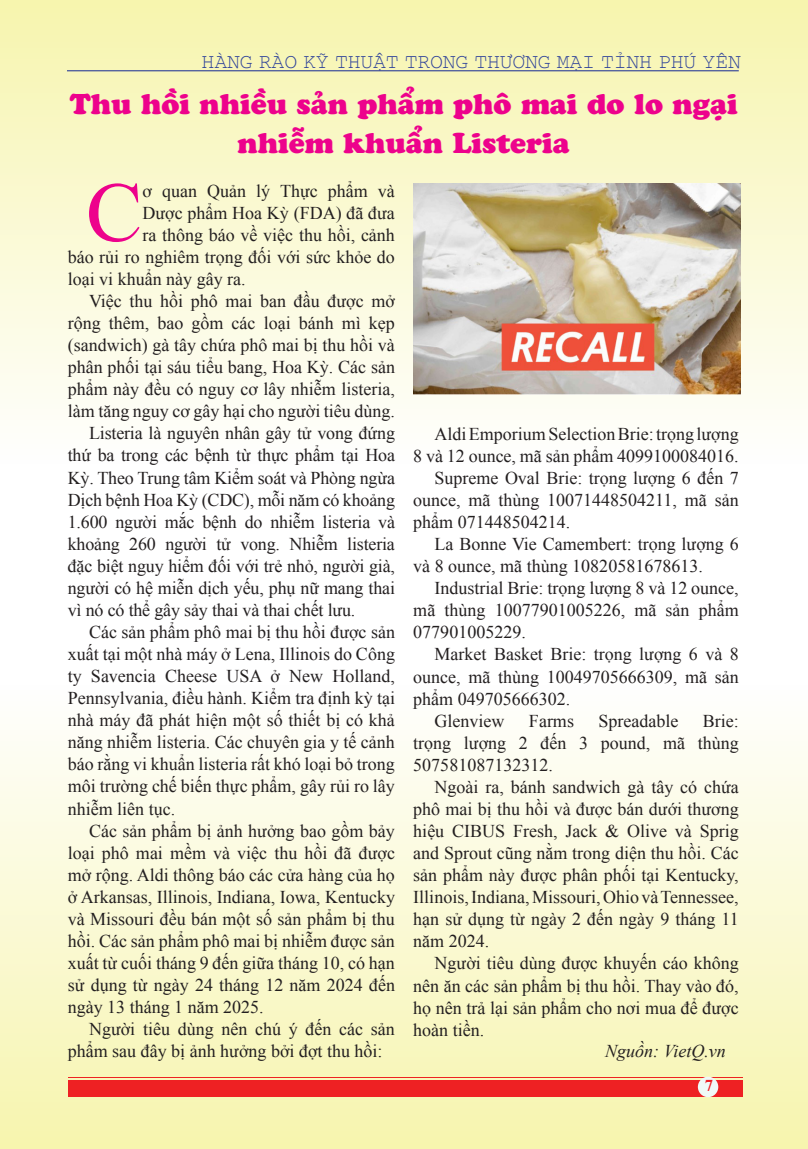
<style>
.page{position:relative;width:808px;height:1149px;background:#fff}
.page>*{position:absolute;margin:0;border:0;box-sizing:border-box;transform-origin:0 0}
.t1{font:84.6px "Times New Roman";color:#ed028c}
.t2{font:30px/39px "UTM Cooper Black";color:#ed028c;text-align:center}
.t3{font:18px/22px "Times New Roman";color:#231f20;text-align:justify}
.t4{font:18px "VNI Couri";color:#2b3f99}
.t5{font:italic 18px "Times New Roman";color:#231f20}
.t6{font:700 16.5px "Times New Roman";color:#ee1d23}
</style>
<div class="page">
<div style="left:0;top:685px;width:808px;height:463px;background:linear-gradient(to bottom,#feffff,#f6f2ac)"></div>
<div style="left:0;top:0;width:808px;height:463px;background:linear-gradient(to bottom,#f7f5ae,#fefefd)"></div>
<hr style="left:67px;top:70px;width:672px;height:1px;background:#2e3f99">
<div style="left:68px;top:1079px;width:674px;height:17px;background:#ee2123"></div>
<hr style="left:68px;top:1076px;width:674px;height:1px;background:#ee2123">
<div style="left:698px;top:1076px;width:20px;height:20px;background:#f0f9f7;border-radius:50%"></div>
<img style="left:413px;top:183px;width:327px;height:211px">
<p class="t4" style="left:202px;top:50px;width:540px">HAØNG RAØO KYÕ THUAÄT TRONG THÖÔNG MAÏI TÆNH PHUÙ YEÂN</p>
<p class="t2" style="left:70px;top:82px;width:669px">Thu hồi nhiều sản phẩm phô mai do lo ngại nhiễm khuẩn Listeria</p>
<p class="t1" style="left:86px;top:155px;width:58px">C</p>
<p class="t3" style="left:142px;top:179px;width:254px">ơ quan Quản lý Thực phẩm và</p>
<p class="t3" style="left:142px;top:201px;width:254px">Dược phẩm Hoa Kỳ (FDA) đã đưa</p>
<p class="t3" style="left:142px;top:223px;width:254px">ra thông báo về việc thu hồi, cảnh</p>
<p class="t3" style="left:68px;top:245px;width:329px">báo rủi ro nghiêm trọng đối với sức khỏe do</p>
<p class="t3" style="left:68px;top:267px;width:179px">loại vi khuẩn này gây ra.</p>
<p class="t3" style="left:68px;top:289px;width:329px;text-indent:21px">Việc thu hồi phô mai ban đầu được mở rộng thêm, bao gồm các loại bánh mì kẹp (sandwich) gà tây chứa phô mai bị thu hồi và phân phối tại sáu tiểu bang, Hoa Kỳ. Các sản phẩm này đều có nguy cơ lây nhiễm listeria, làm tăng nguy cơ gây hại cho người tiêu dùng.</p>
<p class="t3" style="left:68px;top:422px;width:329px;text-indent:21px">Listeria là nguyên nhân gây tử vong đứng thứ ba trong các bệnh từ thực phẩm tại Hoa Kỳ. Theo Trung tâm Kiểm soát và Phòng ngừa Dịch bệnh Hoa Kỳ (CDC), mỗi năm có khoảng 1.600 người mắc bệnh do nhiễm listeria và khoảng 260 người tử vong. Nhiễm listeria đặc biệt nguy hiểm đối với trẻ nhỏ, người già, người có hệ miễn dịch yếu, phụ nữ mang thai vì nó có thể gây sảy thai và thai chết lưu.</p>
<p class="t3" style="left:68px;top:620px;width:329px;text-indent:21px">Các sản phẩm phô mai bị thu hồi được sản xuất tại một nhà máy ở Lena, Illinois do Công ty Savencia Cheese USA ở New Holland, Pennsylvania, điều hành. Kiểm tra định kỳ tại nhà máy đã phát hiện một số thiết bị có khả năng nhiễm listeria. Các chuyên gia y tế cảnh báo rằng vi khuẩn listeria rất khó loại bỏ trong môi trường chế biến thực phẩm, gây rủi ro lây nhiễm liên tục.</p>
<p class="t3" style="left:68px;top:819px;width:329px;text-indent:21px">Các sản phẩm bị ảnh hưởng bao gồm bảy loại phô mai mềm và việc thu hồi đã được mở rộng. Aldi thông báo các cửa hàng của họ ở Arkansas, Illinois, Indiana, Iowa, Kentucky và Missouri đều bán một số sản phẩm bị thu hồi. Các sản phẩm phô mai bị nhiễm được sản xuất từ cuối tháng 9 đến giữa tháng 10, có hạn sử dụng từ ngày 24 tháng 12 năm 2024 đến ngày 13 tháng 1 năm 2025.</p>
<p class="t3" style="left:68px;top:1017px;width:329px;text-indent:21px">Người tiêu dùng nên chú ý đến các sản phẩm sau đây bị ảnh hưởng bởi đợt thu hồi:</p>
<p class="t3" style="left:413px;top:422px;width:327px;text-align:right">Aldi Emporium Selection Brie: trọng lượng<br>8 và 12 ounce, mã sản phẩm 4099100084016.</p>
<p class="t3" style="left:413px;top:466px;width:327px;text-indent:21px">Supreme Oval Brie: trọng lượng 6 đến 7 ounce, mã thùng 10071448504211, mã sản phẩm 071448504214.</p>
<p class="t3" style="left:413px;top:532px;width:327px;text-indent:21px">La Bonne Vie Camembert: trọng lượng 6 và 8 ounce, mã thùng 10820581678613.</p>
<p class="t3" style="left:413px;top:576px;width:327px;text-indent:21px">Industrial Brie: trọng lượng 8 và 12 ounce, mã thùng 10077901005226, mã sản phẩm 077901005229.</p>
<p class="t3" style="left:413px;top:643px;width:327px;text-indent:21px">Market Basket Brie: trọng lượng 6 và 8 ounce, mã thùng 10049705666309, mã sản phẩm 049705666302.</p>
<p class="t3" style="left:435px;top:709px;width:71px">Glenview</p>
<p class="t3" style="left:529px;top:709px;width:47px">Farms</p>
<p class="t3" style="left:598px;top:709px;width:81px">Spreadable</p>
<p class="t3" style="left:413px;top:709px;width:327px;text-indent:289px">Brie: trọng lượng 2 đến 3 pound, mã thùng 507581087132312.</p>
<p class="t3" style="left:413px;top:775px;width:327px;text-indent:21px">Ngoài ra, bánh sandwich gà tây có chứa phô mai bị thu hồi và được bán dưới thương hiệu CIBUS Fresh, Jack &amp; Olive và Sprig and Sprout cũng nằm trong diện thu hồi. Các sản phẩm này được phân phối tại Kentucky, Illinois, Indiana, Missouri, Ohio và Tennessee, hạn sử dụng từ ngày 2 đến ngày 9 tháng 11 năm 2024.</p>
<p class="t3" style="left:413px;top:951px;width:327px;text-indent:21px">Người tiêu dùng được khuyến cáo không nên ăn các sản phẩm bị thu hồi. Thay vào đó, họ nên trả lại sản phẩm cho nơi mua để được hoàn tiền.</p>
<p class="t5" style="left:605px;top:1037px;width:122px">Nguồn: VietQ.vn</p>
<p class="t6" style="left:705px;top:1073px;width:10px">7</p>
</div>
